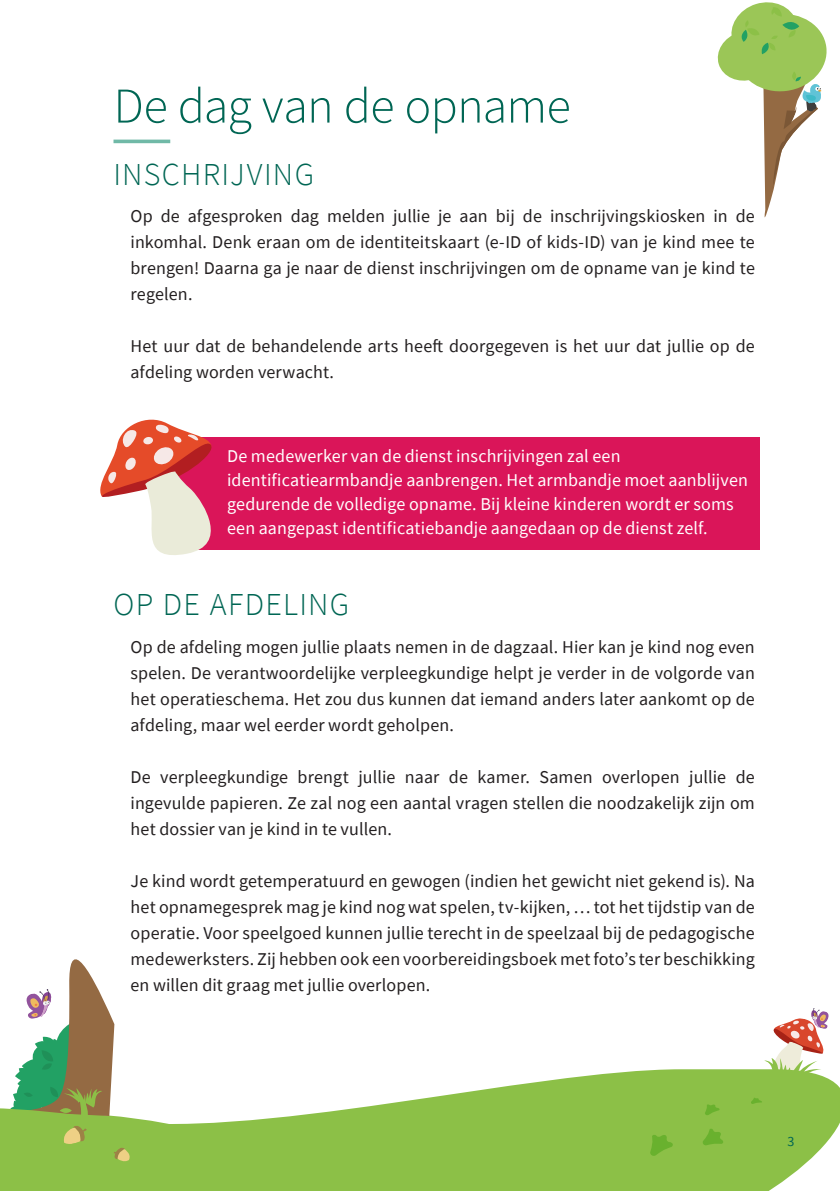
<style>
.page{position:relative;width:840px;height:1191px;background:#fff}
.page>*{position:absolute;margin:0;border:0;box-sizing:border-box;transform-origin:0 0}
.Titel_N1{font:300 50px "Source Sans Pro";letter-spacing:-.015em;color:#006654}
.Titel_N2{font:300 32px "Source Sans Pro";letter-spacing:.04em;color:#006654}
.Body{font:18px/26px "Source Sans Pro";letter-spacing:.005em;color:#231f20;text-align:justify}
.Info{font:18px/24px "Source Sans Pro";letter-spacing:.005em;color:#fff}
.t1{font:14px "Source Sans Pro";color:#006654}
</style>
<div class="page">
<svg style="left:764px;top:1008px;width:64px;height:61px"></svg>
<svg style="left:0;top:1069px;width:839px;height:122px;fill:#8cc047"></svg>
<svg style="left:10px;top:959px;width:122px;height:203px"></svg>
<svg style="left:649px;top:1134px;width:23px;height:22px"></svg>
<svg style="left:702px;top:1128px;width:20px;height:17px"></svg>
<svg style="left:704px;top:1104px;width:15px;height:11px"></svg>
<svg style="left:750px;top:1097px;width:11px;height:7px"></svg>
<svg style="left:717px;top:3px;width:110px;height:215px"></svg>
<hr style="left:113px;top:140px;width:57px;height:3px;background:#70b9a7">
<div style="left:159px;top:437px;width:600px;height:113px;background:#da1559"></div>
<svg style="left:100px;top:420px;width:111px;height:135px"></svg>
<p class="Titel_N1" style="left:113px;top:75px;width:458px">De dag van de opname</p>
<p class="Titel_N2" style="left:113px;top:154px;width:202px">INSCHRIJVING</p>
<p class="Body" style="left:130px;top:203px;width:625px">Op de afgesproken dag melden jullie je aan bij de inschrijvingskiosken in de inkomhal. Denk eraan om de identiteitskaart (e-ID of kids-ID) van je kind mee te brengen! Daarna ga je naar de dienst inschrijvingen om de opname van je kind te regelen.</p>
<p class="Body" style="left:130px;top:333px;width:625px">Het uur dat de behandelende arts heeft doorgegeven is het uur dat jullie op de afdeling worden verwacht.</p>
<p class="Info" style="left:227px;top:444px;width:522px">De medewerker van de dienst inschrijvingen zal een identificatiearmbandje aanbrengen. Het armbandje moet aanblijven gedurende de volledige opname. Bij kleine kinderen wordt er soms een aangepast identificatiebandje aangedaan op de dienst zelf.</p>
<p class="Titel_N2" style="left:113px;top:585px;width:237px">OP DE AFDELING</p>
<p class="Body" style="left:130px;top:634px;width:625px">Op de afdeling mogen jullie plaats nemen in de dagzaal. Hier kan je kind nog even spelen. De verantwoordelijke verpleegkundige helpt je verder in de volgorde van het operatieschema. Het zou dus kunnen dat iemand anders later aankomt op de afdeling, maar wel eerder wordt geholpen.</p>
<p class="Body" style="left:130px;top:764px;width:625px">De verpleegkundige brengt jullie naar de kamer. Samen overlopen jullie de ingevulde papieren. Ze zal nog een aantal vragen stellen die noodzakelijk zijn om het dossier van je kind in te vullen.</p>
<p class="Body" style="left:130px;top:868px;width:625px">Je kind wordt getemperatuurd en gewogen (indien het gewicht niet gekend is). Na het opnamegesprek mag je kind nog wat spelen, tv-kijken, … tot het tijdstip van de operatie. Voor speelgoed kunnen jullie terecht in de speelzaal bij de pedagogische medewerksters. Zij hebben ook een voorbereidingsboek met foto’s ter beschikking en willen dit graag met jullie overlopen.</p>
<p class="t1" style="left:787px;top:1132px;width:8px">3</p>
</div>
